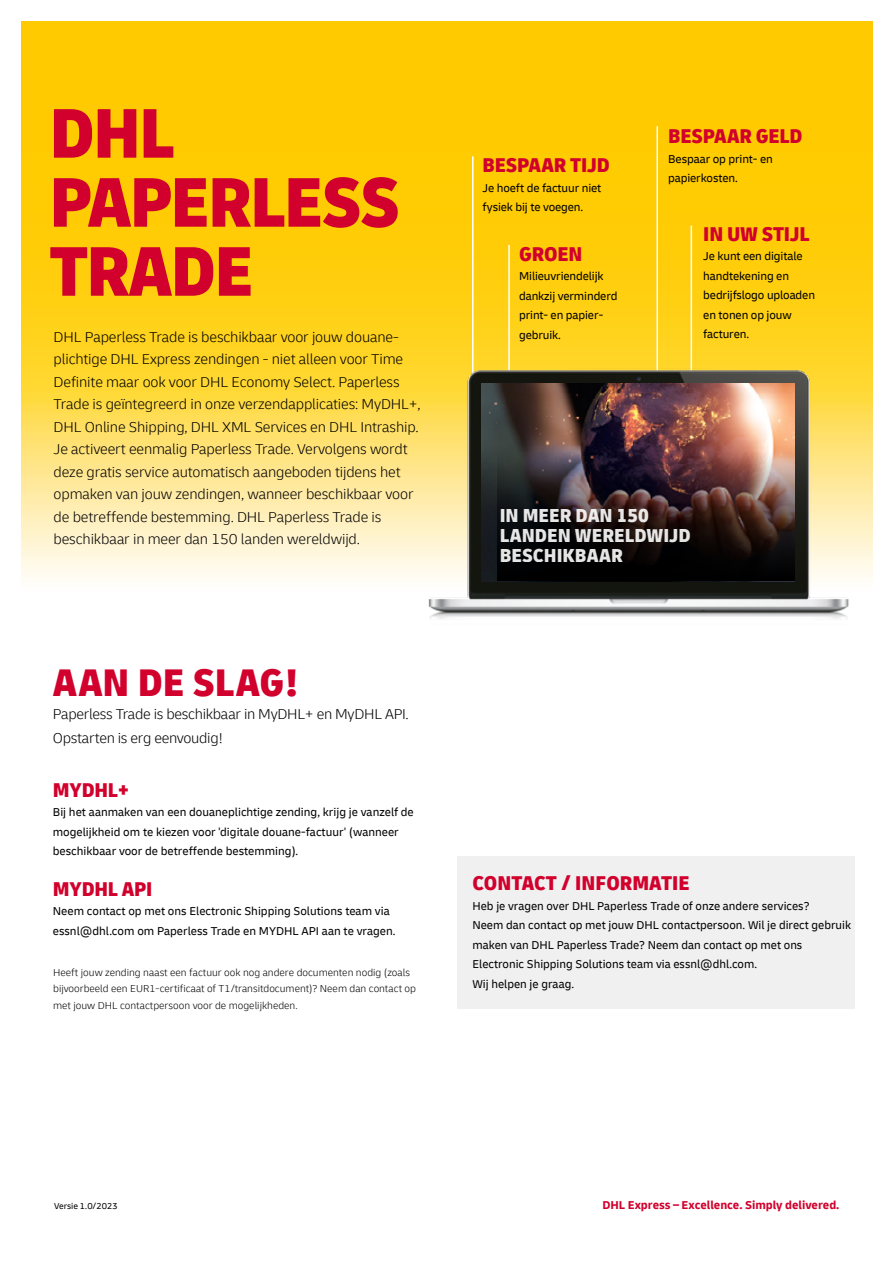
<style>
.page{position:relative;width:893px;height:1263px;background:#fff}
.page>*{position:absolute;margin:0;border:0;box-sizing:border-box;transform-origin:0 0}
.t1{font:900 condensed 73.5px/69px "Delivery";letter-spacing:-.025em;color:#d1002c}
.t2{font:900 condensed 40.5px "Delivery";color:#d1002c}
.t3{font:900 condensed 21px "Delivery";letter-spacing:-.01em;color:#d1002c}
.t4{font:900 condensed 19.8px/19.8px "Delivery";color:#fff}
.t5{font:300 15px/22.5px "Delivery";letter-spacing:-.01em;color:#000}
.t6{font:12px/19.5px "Delivery";color:#000}
.t7{font:700 12px "Delivery";color:#d1002c}
.t8{font:300 10.5px/16.5px "Delivery";color:#000}
.t9{font:9px "Delivery";color:#000}
</style>
<div class="page">
<svg style="left:21px;top:21px;width:852px;height:558px;background:#fed327"></svg>
<div style="left:457px;top:856px;width:398px;height:153px;background:#f0f0f0"></div>
<hr style="left:691px;top:226px;width:1px;height:159px;background:#fff">
<hr style="left:656px;top:126px;width:2px;height:270px;background:#fff">
<hr style="left:472px;top:156px;width:1px;height:447px;background:#fff">
<hr style="left:508px;top:245px;width:2px;height:139px;background:#fff">
<img style="left:425px;top:369px;width:426px;height:250px">
<img style="left:482px;top:384px;width:312px;height:197px">
<img style="left:497px;top:452px;width:297px;height:129px">
<h1 class="t1" style="left:49px;top:99px;width:352px">DHL<br>PAPERLESS<br>TRADE</h1>
<p class="t5" style="left:54px;top:325px;width:369px">DHL Paperless Trade is beschikbaar voor jouw douane&shy;plichtige DHL Express zendingen - niet alleen voor Time Definite maar ook voor DHL Economy Select. Paperless Trade is geïntegreerd in onze verzendapplicaties: MyDHL+, DHL Online Shipping, DHL XML Services en DHL Intraship.<br>Je activeert eenmalig Paperless Trade. Vervolgens wordt deze gratis service automatisch aangeboden tijdens het opmaken van jouw zendingen, wanneer beschikbaar voor de betreffende bestemming. DHL Paperless Trade is beschikbaar in meer dan 150 landen wereldwijd.</p>
<h2 class="t2" style="left:53px;top:657px;width:248px">AAN DE SLAG!</h2>
<p class="t5" style="left:53px;top:702px;width:357px;line-height:24px">Paperless Trade is beschikbaar in MyDHL+ en MyDHL API.<br>Opstarten is erg eenvoudig!</p>
<h3 class="t3" style="left:53px;top:776px;width:78px">MYDHL+</h3>
<p class="t6" style="left:53px;top:802px;width:362px">Bij het aanmaken van een douaneplichtige zending, krijg je vanzelf de mogelijkheid om te kiezen voor 'digitale douane-factuur' (wanneer beschikbaar voor de betreffende bestemming).</p>
<h3 class="t3" style="left:53px;top:875px;width:101px">MYDHL API</h3>
<p class="t6" style="left:53px;top:901px;width:344px">Neem contact op met ons Electronic Shipping Solutions team via essnl@dhl.com om Paperless Trade en MYDHL API aan te vragen.</p>
<p class="t8" style="left:53px;top:964px;width:364px">Heeft jouw zending naast een factuur ook nog andere documenten nodig (zoals bijvoorbeeld een EUR1-certificaat of T1/transitdocument)? Neem dan contact op met jouw DHL contactpersoon voor de mogelijkheden.</p>
<h3 class="t3" style="left:483px;top:152px;width:129px">BESPAAR TIJD</h3>
<p class="t6" style="left:483px;top:178px;width:120px">Je hoeft de factuur niet fysiek bij te voegen.</p>
<h3 class="t3" style="left:519px;top:240px;width:65px">GROEN</h3>
<p class="t6" style="left:519px;top:266px;width:100px">Milieuvriendelijk dankzij verminderd print- en papier&shy;gebruik.</p>
<h3 class="t3" style="left:668px;top:123px;width:136px">BESPAAR GELD</h3>
<p class="t6" style="left:668px;top:149px;width:106px">Bespaar op print- en papierkosten.</p>
<h3 class="t3" style="left:703px;top:220px;width:108px">IN UW STIJL</h3>
<p class="t6" style="left:703px;top:246px;width:113px">Je kunt een digitale handtekening en bedrijfslogo uploaden en tonen op jouw facturen.</p>
<h3 class="t4" style="left:500px;top:506px;width:193px">IN MEER DAN 150<br>LANDEN WERELDWIJD<br>BESCHIKBAAR</h3>
<h3 class="t3" style="left:472px;top:870px;width:219px">CONTACT / INFORMATIE</h3>
<p class="t6" style="left:472px;top:896px;width:380px">Heb je vragen over DHL Paperless Trade of onze andere services?<br>Neem dan contact op met jouw DHL contactpersoon. Wil je direct gebruik maken van DHL Paperless Trade? Neem dan contact op met ons Electronic Shipping Solutions team via essnl@dhl.com.<br>Wij helpen je graag.</p>
<p class="t9" style="left:54px;top:1200px;width:65px">Versie 1.0/2023</p>
<p class="t7" style="left:602px;top:1197px;width:239px">DHL Express – Excellence. Simply delivered.</p>
</div>
